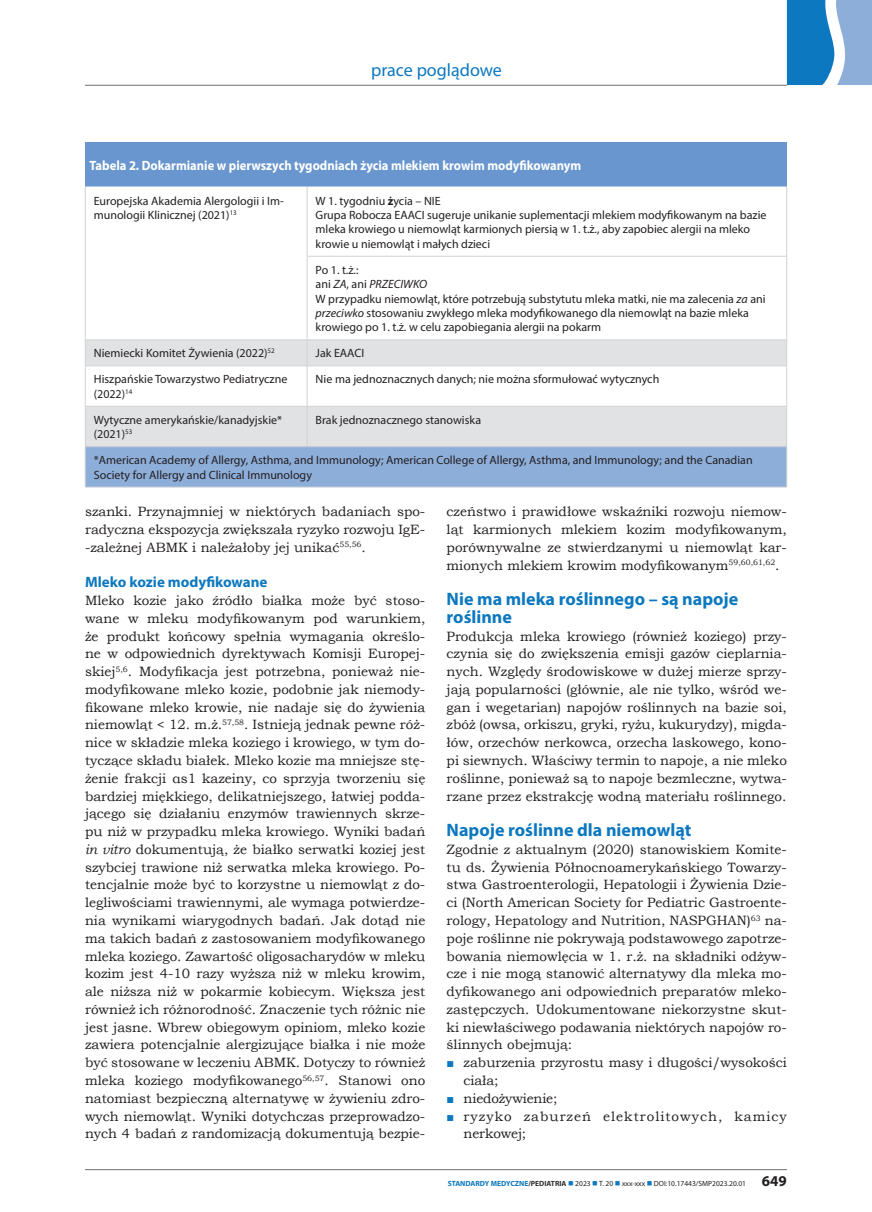
<style>
.page{position:relative;width:872px;height:1212px;background:#fff}
.page>*{position:absolute;margin:0;border:0;box-sizing:border-box;transform-origin:0 0}
.Śródtytuł{font:700 18px/17.7px "Myriad Pro";color:#0c78bf}
.t1{font:18px "Myriad Pro";color:#0c78bf}
.Śródtytuł_mniejszy{font:700 15px "Myriad Pro";color:#0c78bf}
.Tekst{font:13.5px/17.7px "Bookman Old Style";color:#231f20;text-align:justify}
.Tabela_nagłówek{font:700 13.5px "Myriad Pro";color:#fff;scale:.93 1}
.Tekst-2{font:13.5px/17.7px "Bookman Old Style";letter-spacing:.075em;color:#231f20}
.Tabela_tekst{font:12px/14.4px "Myriad Pro";color:#231f20}
.Tabela_tekst-2{font:italic 12px "Myriad Pro";color:#231f20}
.t2{font:7.5px "Myriad Pro";color:#231f20}
.s1{font-weight:700}
.s2{font-style:normal}
.s3{font-style:italic}
.s4{font-size:12.9px;color:#0c78bf}
.s5{font-weight:700;color:#0c78bf}
.s6{font-weight:700;color:#312f30}
.s7{color:#0c78bf}
.s8{font-weight:700;font-size:15px}
</style>
<div class="page">
<hr style="left:85px;top:85px;width:702px;height:1px;background:#6c6d70">
<svg style="left:787px;top:0;width:85px;height:85px;background:#5b9dd1"></svg>
<hr style="left:85px;top:1169px;width:702px;height:1px;background:#6c6d70">
<div style="left:85px;top:143px;width:701px;height:44px;background:#6996ce"></div>
<svg style="left:86px;top:341px;width:700px;height:105px;fill:#e1e2e4"></svg>
<div style="left:85px;top:447px;width:701px;height:40px;background:#8eaeda"></div>
<hr style="left:85px;top:187px;width:1px;height:69px;background:#d1d2d4">
<hr style="left:307px;top:187px;width:1px;height:69px;background:#d1d2d4">
<hr style="left:786px;top:187px;width:1px;height:69px;background:#d1d2d4">
<hr style="left:85px;top:256px;width:1px;height:84px;background:#d1d2d4">
<hr style="left:307px;top:256px;width:480px;height:1px;background:#d1d2d4">
<hr style="left:307px;top:256px;width:1px;height:84px;background:#d1d2d4">
<hr style="left:786px;top:256px;width:1px;height:84px;background:#d1d2d4">
<hr style="left:85px;top:340px;width:222px;height:1px;background:#d1d2d4">
<svg style="left:85px;top:341px;width:1px;height:25px"></svg>
<hr style="left:307px;top:340px;width:480px;height:1px;background:#d1d2d4">
<svg style="left:307px;top:341px;width:1px;height:25px"></svg>
<svg style="left:786px;top:341px;width:1px;height:25px"></svg>
<hr style="left:85px;top:366px;width:222px;height:1px;background:#d1d2d4">
<hr style="left:85px;top:366px;width:1px;height:40px;background:#d1d2d4">
<hr style="left:307px;top:366px;width:480px;height:1px;background:#d1d2d4">
<hr style="left:307px;top:366px;width:1px;height:40px;background:#d1d2d4">
<hr style="left:786px;top:366px;width:1px;height:40px;background:#d1d2d4">
<hr style="left:85px;top:406px;width:222px;height:1px;background:#d1d2d4">
<hr style="left:85px;top:406px;width:1px;height:40px;background:#d1d2d4">
<hr style="left:307px;top:406px;width:480px;height:1px;background:#d1d2d4">
<hr style="left:307px;top:406px;width:1px;height:40px;background:#d1d2d4">
<hr style="left:786px;top:406px;width:1px;height:40px;background:#d1d2d4">
<hr style="left:85px;top:446px;width:222px;height:1px;background:#d1d2d4">
<hr style="left:85px;top:447px;width:1px;height:40px;background:#d1d2d4">
<hr style="left:307px;top:446px;width:480px;height:1px;background:#d1d2d4">
<hr style="left:786px;top:447px;width:1px;height:40px;background:#d1d2d4">
<hr style="left:85px;top:487px;width:222px;height:1px;background:#d1d2d4">
<hr style="left:307px;top:487px;width:480px;height:1px;background:#d1d2d4">
<h1 class="t1" style="left:371px;top:59px;width:132px">prace poglądowe</h1>
<p class="Tabela_nagłówek" style="left:89px;top:157px;width:530px">Tabela 2. Dokarmianie w pierwszych tygodniach życia mlekiem krowim modyfikowanym</p>
<p class="Tabela_tekst" style="left:94px;top:193px;width:191px">Europejska Akademia Alergologii i Im&shy;munologii Klinicznej (2021)<sup>13</sup></p>
<p class="Tabela_tekst" style="left:315px;top:193px;width:127px">W 1. tygodniu <span class="s1">ż</span>ycia – NIE</p>
<p class="Tabela_tekst" style="left:315px;top:207px;width:452px">Grupa Robocza EAACI sugeruje unikanie suplementacji mlekiem modyfikowanym na bazie mleka krowiego u niemowląt karmionych piersią w 1. t.ż., aby zapobiec alergii na mleko krowie u niemowląt i małych dzieci</p>
<p class="Tabela_tekst" style="left:315px;top:262px;width:44px">Po 1. t.ż.:</p>
<p class="Tabela_tekst-2" style="left:315px;top:277px;width:113px"><span class="s2">ani</span> ZA<span class="s2">, ani</span> PRZECIWKO</p>
<p class="Tabela_tekst" style="left:315px;top:291px;width:451px">W przypadku niemowląt, które potrzebują substytutu mleka matki, nie ma zalecenia <span class="s3">za</span> ani <span class="s3">przeciwko</span> stosowaniu zwykłego mleka modyfikowanego dla niemowląt na bazie mleka krowiego po 1. t.ż. w celu zapobiegania alergii na pokarm</p>
<p class="Tabela_tekst" style="left:94px;top:346px;width:182px">Niemiecki Komitet Żywienia (2022)<sup>52</sup></p>
<p class="Tabela_tekst" style="left:315px;top:346px;width:50px">Jak EAACI</p>
<p class="Tabela_tekst" style="left:94px;top:372px;width:195px">Hiszpańskie Towarzystwo Pediatryczne (2022)<sup>14</sup></p>
<p class="Tabela_tekst" style="left:315px;top:372px;width:345px">Nie ma jednoznacznych danych; nie można sformułować wytycznych</p>
<p class="Tabela_tekst" style="left:94px;top:412px;width:190px">Wytyczne amerykańskie/kanadyjskie* (2021)<sup>53</sup></p>
<p class="Tabela_tekst" style="left:315px;top:412px;width:167px">Brak jednoznacznego stanowiska</p>
<p class="Tabela_tekst" style="left:94px;top:453px;width:660px">*American Academy of Allergy, Asthma, and Immunology; American College of Allergy, Asthma, and Immunology; and the Canadian<br>Society for Allergy and Clinical Immunology</p>
<p class="Tekst" style="left:85px;top:503px;width:342px">szanki. Przynajmniej w niektórych badaniach spo&shy;radyczna ekspozycja zwiększała ryzyko rozwoju IgE--zależnej ABMK i należałoby jej unikać<sup>55,56</sup>.</p>
<p class="Śródtytuł_mniejszy" style="left:85px;top:572px;width:184px">Mleko kozie modyfikowane</p>
<p class="Tekst" style="left:85px;top:592px;width:342px">Mleko kozie jako źródło białka może być stoso&shy;wane w mleku modyfikowanym pod warunkiem, że produkt końcowy spełnia wymagania określo&shy;ne w odpowiednich dyrektywach Komisji Europej&shy;skiej<sup>5,6</sup>. Modyfikacja jest potrzebna, ponieważ nie&shy;modyfikowane mleko kozie, podobnie jak niemody&shy;fikowane mleko krowie, nie nadaje się do żywienia niemowląt &lt; 12. m.ż.<sup>57,58</sup>. Istnieją jednak pewne róż&shy;nice w składzie mleka koziego i krowiego, w tym do&shy;tyczące składu białek. Mleko kozie ma mniejsze stę&shy;żenie frakcji αs1 kazeiny, co sprzyja tworzeniu się bardziej miękkiego, delikatniejszego, łatwiej podda&shy;jącego się działaniu enzymów trawiennych skrze&shy;pu niż w przypadku mleka krowiego. Wyniki badań <span class="s3">in vitro</span> dokumentują, że białko serwatki koziej jest szybciej trawione niż serwatka mleka krowiego. Po&shy;tencjalnie może być to korzystne u niemowląt z do&shy;legliwościami trawiennymi, ale wymaga potwierdze&shy;nia wynikami wiarygodnych badań. Jak dotąd nie ma takich badań z zastosowaniem modyfikowanego mleka koziego. Zawartość oligosacharydów w mleku kozim jest 4-10 razy wyższa niż w mleku krowim, ale niższa niż w pokarmie kobiecym. Większa jest również ich różnorodność. Znaczenie tych różnic nie jest jasne. Wbrew obiegowym opiniom, mleko kozie zawiera potencjalnie alergizujące białka i nie może być stosowane w leczeniu ABMK. Dotyczy to również mleka koziego modyfikowanego<sup>56,57</sup>. Stanowi ono natomiast bezpieczną alternatywę w żywieniu zdro&shy;wych niemowląt. Wyniki dotychczas przeprowadzo&shy;nych 4 badań z randomizacją dokumentują bezpie-</p>
<p class="Tekst" style="left:446px;top:503px;width:342px">czeństwo i prawidłowe wskaźniki rozwoju niemow&shy;ląt karmionych mlekiem kozim modyfikowanym, porównywalne ze stwierdzanymi u niemowląt kar&shy;mionych mlekiem krowim modyfikowanym<sup>59,60,61,62</sup>.</p>
<p class="Śródtytuł" style="left:446px;top:589px;width:293px">Nie ma mleka roślinnego – są napoje roślinne</p>
<p class="Tekst" style="left:446px;top:627px;width:342px">Produkcja mleka krowiego (również koziego) przy&shy;czynia się do zwiększenia emisji gazów cieplarnia&shy;nych. Względy środowiskowe w dużej mierze sprzy&shy;jają popularności (głównie, ale nie tylko, wśród we&shy;gan i wegetarian) napojów roślinnych na bazie soi, zbóż (owsa, orkiszu, gryki, ryżu, kukurydzy), migda&shy;łów, orzechów nerkowca, orzecha laskowego, kono&shy;pi siewnych. Właściwy termin to napoje, a nie mleko roślinne, ponieważ są to napoje bezmleczne, wytwa&shy;rzane przez ekstrakcję wodną materiału roślinnego.</p>
<p class="Śródtytuł" style="left:446px;top:821px;width:246px">Napoje roślinne dla niemowląt</p>
<p class="Tekst" style="left:446px;top:840px;width:342px">Zgodnie z aktualnym (2020) stanowiskiem Komite&shy;tu ds. Żywienia Północnoamerykańskiego Towarzy&shy;stwa Gastroenterologii, Hepatologii i Żywienia Dzie&shy;ci (North American Society for Pediatric Gastroente&shy;rology, Hepatology and Nutrition, NASPGHAN)<sup>63</sup> na&shy;poje roślinne nie pokrywają podstawowego zapotrze&shy;bowania niemowlęcia w 1. r.ż. na składniki odżyw&shy;cze i nie mogą stanowić alternatywy dla mleka mo&shy;dyfikowanego ani odpowiednich preparatów mleko&shy;zastępczych. Udokumentowane niekorzystne skut&shy;ki niewłaściwego podawania niektórych napojów ro&shy;ślinnych obejmują:</p>
<p class="Tekst" style="left:463px;top:1054px;width:325px;text-indent:-17px"><span class="s4">■</span> zaburzenia przyrostu masy i długości/wysokości ciała;</p>
<p class="Tekst" style="left:446px;top:1089px;width:112px"><span class="s4">■</span> niedożywienie;</p>
<p class="Tekst-2" style="left:463px;top:1107px;width:325px;text-indent:-17px"><span class="s4">■</span> ryzyko zaburzeń elektrolitowych, kamicy nerkowej;</p>
<p class="t2" style="left:448px;top:1179px;width:341px"><span class="s5">STANDARDY MEDYCZNE</span><span class="s6">/PEDIATRIA</span> <span class="s7">■</span> 2023 <span class="s7">■</span> T. 20 <span class="s7">■</span> xxx-xxx <span class="s7">■</span> DOI:10.17443/SMP2023.20.01 <span class="s8">649</span></p>
</div>
